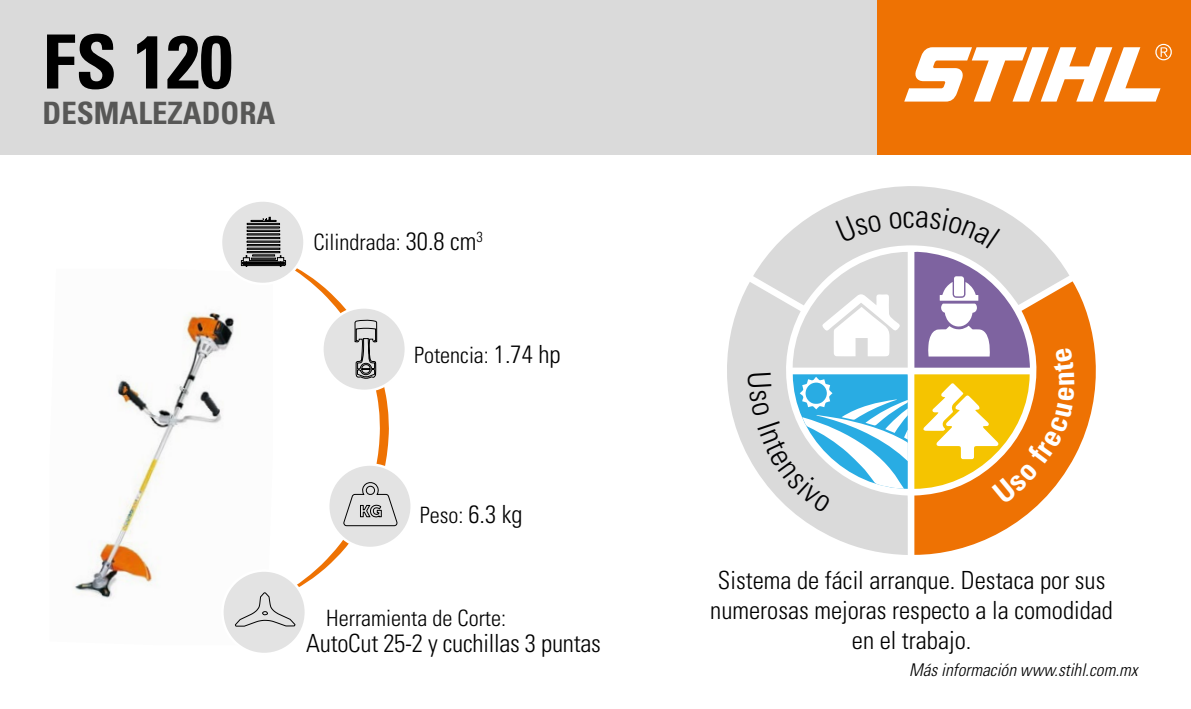
<style>
.page{position:relative;width:1191px;height:709px;background:#fff}
.page>*{position:absolute;margin:0;border:0;box-sizing:border-box;transform-origin:0 0}
.t1{font:700 condensed 74.75px "Univers";color:#000}
.t2{font:700 condensed 30.75px "Univers";color:#575756}
.t3{font:300 condensed 25px/30px "Univers";color:#000;text-align:center}
.t4{font:300 condensed 22.5px "Univers";color:#000}
.t5{font:italic 300 condensed 17.5px "Univers";color:#000}
.s1{font-size:25px}
</style>
<div class="page">
<div style="left:876px;top:0;width:315px;height:154px;background:#ee7203"></div>
<svg style="left:904px;top:44px;width:267px;height:58px"></svg>
<div style="left:0;top:0;width:876px;height:154px;background:#dadada"></div>
<img style="left:74px;top:312px;width:161px;height:287px">
<svg style="left:220px;top:199px;width:86px;height:86px"></svg>
<div style="left:221px;top:569px;width:86px;height:86px;background:#e3e3e3;border:2px solid #fff;border-radius:50%"></div>
<svg style="left:328px;top:464px;width:84px;height:84px"></svg>
<svg style="left:322px;top:307px;width:84px;height:84px"></svg>
<svg style="left:235px;top:216px;width:162px;height:410px"></svg>
<svg style="left:914px;top:284px;width:182px;height:271px"></svg>
<svg style="left:825px;top:186px;width:173px;height:22px;fill:#dadada"></svg>
<svg style="left:727px;top:288px;width:181px;height:267px"></svg>
<svg style="left:747px;top:208px;width:327px;height:304px"></svg>
<h1 class="t1" style="left:43px;top:16px;width:192px">FS 120</h1>
<p class="t2" style="left:43px;top:94px;width:234px">DESMALEZADORA</p>
<p class="t4" style="left:313px;top:228px;width:171px">Cilindrada: <span class="s1">30.8 cm</span><sup>3</sup></p>
<p class="t4" style="left:414px;top:341px;width:148px">Potencia: <span class="s1">1.74 hp</span></p>
<p class="t4" style="left:420px;top:501px;width:104px">Peso: <span class="s1">6.3 kg</span></p>
<p class="t4" style="left:326px;top:605px;width:181px">Herramienta de Corte:</p>
<p class="t3" style="left:306px;top:627px;width:296px">AutoCut 25-2 y cuchillas 3 puntas</p>
<p class="t3" style="left:710px;top:565px;width:404px">Sistema de fácil arranque. Destaca por sus numerosas mejoras respecto a la comodidad en el trabajo.</p>
<p class="t5" style="left:909px;top:659px;width:230px">Más información www.stihl.com.mx</p>
</div>
